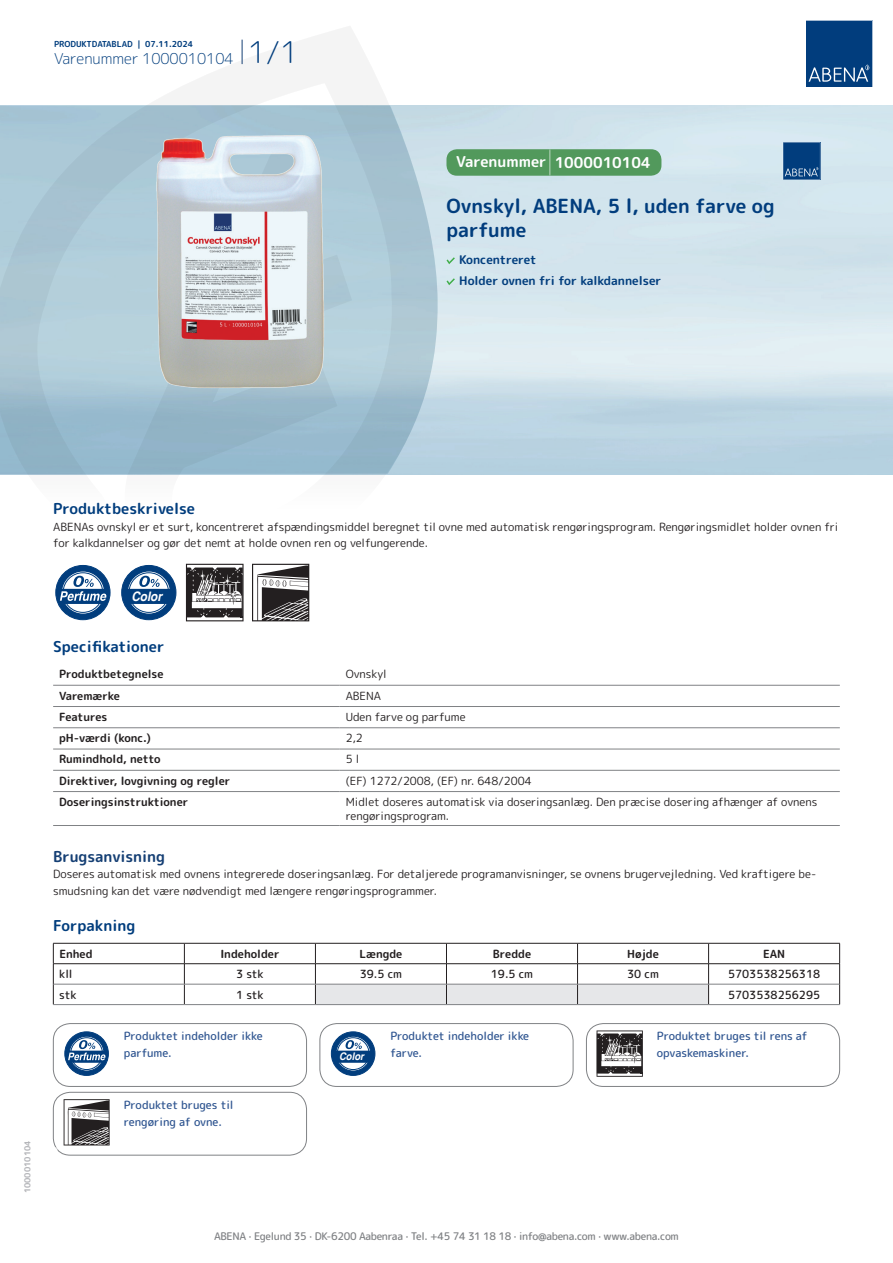
<style>
.page{position:relative;width:893px;height:1263px;background:#fff}
.page>*{position:absolute;margin:0;border:0;box-sizing:border-box;transform-origin:0 0}
.t1{font:700 19.5px/24px "Rounded Mplus 1 c";color:#013d7d}
.t2{font:700 15px "Rounded Mplus 1 c";color:#013d7d}
.t3{font:300 15px "Rounded Mplus 1 c";color:#013d7d}
.t4{font:700 15px "Rounded Mplus 1 c";color:#fff}
.t5{font:700 15px "Rounded Mplus 1 c";color:#153f74}
.t6{font:italic 700 13.05px "Helvetica";letter-spacing:-.005em;color:#fff;scale:.9 1}
.t7{font:700 12px/21px "Rounded Mplus 1 c";color:#013d7d}
.t8{font:11.25px/16.5px "Rounded Mplus 1 c";color:#231f20}
.t9{font:700 11.25px "Rounded Mplus 1 c";color:#231f20}
.t10{font:500 11.25px/16.5px "Rounded Mplus 1 c";color:#305691}
.t11{font:500 11.25px "Rounded Mplus 1 c";color:#231f20}
.t12{font:500 10.5px "Rounded Mplus 1 c";letter-spacing:-.03em;color:#808285}
.t13{font:italic 700 10.5px "Helvetica";letter-spacing:-.005em;color:#fff;scale:.9 1}
.t14{font:700 10.5px "Rounded Mplus 1 c";color:#fff}
.t15{font:700 8.25px "Rounded Mplus 1 c";color:#013d7d}
.t16{font:700 8.25px "Rounded Mplus 1 c";color:#b2b3b7}
.s1{font-size:30px}
.s2{font-size:25.5px}
</style>
<div class="page">
<img style="left:439px;top:106px;width:454px;height:368px">
<svg style="left:0;top:26px;width:439px;height:586px"></svg>
<svg style="left:0;top:106px;width:438px;height:368px;background:#a6c4d3"></svg>
<svg style="left:242px;top:40px;width:1px;height:24px"></svg>
<svg style="left:806px;top:20px;width:67px;height:67px;background:#144b86"></svg>
<img style="left:145px;top:127px;width:188px;height:275px">
<div style="left:56px;top:565px;width:54px;height:55px;background:#013d7d;border-radius:50%"></div>
<div style="left:55px;top:565px;width:55px;height:55px;border:1px solid #013d7d;border-radius:50%"></div>
<svg style="left:61px;top:571px;width:44px;height:43px"></svg>
<div style="left:61px;top:570px;width:44px;height:45px;border:1px solid #013d7d;border-radius:50%"></div>
<div style="left:63px;top:573px;width:40px;height:39px;border:1px solid #013d7d;border-radius:50%"></div>
<svg style="left:58px;top:576px;width:49px;height:28px"></svg>
<div style="left:122px;top:565px;width:54px;height:55px;background:#013d7d;border-radius:50%"></div>
<div style="left:121px;top:565px;width:55px;height:55px;border:1px solid #013d7d;border-radius:50%"></div>
<svg style="left:127px;top:571px;width:44px;height:43px"></svg>
<div style="left:127px;top:570px;width:44px;height:45px;border:1px solid #013d7d;border-radius:50%"></div>
<div style="left:129px;top:573px;width:40px;height:39px;border:1px solid #013d7d;border-radius:50%"></div>
<svg style="left:124px;top:576px;width:48px;height:28px"></svg>
<svg style="left:186px;top:564px;width:58px;height:57px"></svg>
<svg style="left:252px;top:564px;width:57px;height:57px"></svg>
<hr style="left:53px;top:685px;width:287px;height:1px;background:#808285">
<hr style="left:340px;top:685px;width:500px;height:1px;background:#808285">
<hr style="left:53px;top:706px;width:287px;height:1px;background:#808285">
<hr style="left:340px;top:706px;width:500px;height:1px;background:#808285">
<hr style="left:53px;top:727px;width:287px;height:1px;background:#808285">
<hr style="left:340px;top:727px;width:500px;height:1px;background:#808285">
<hr style="left:53px;top:749px;width:287px;height:1px;background:#808285">
<hr style="left:340px;top:749px;width:500px;height:1px;background:#808285">
<hr style="left:53px;top:770px;width:287px;height:1px;background:#808285">
<hr style="left:340px;top:770px;width:500px;height:1px;background:#808285">
<hr style="left:53px;top:791px;width:287px;height:1px;background:#808285">
<hr style="left:340px;top:791px;width:500px;height:1px;background:#808285">
<hr style="left:53px;top:825px;width:287px;height:1px;background:#808285">
<hr style="left:340px;top:825px;width:500px;height:1px;background:#808285">
<hr style="left:53px;top:943px;width:131px;height:1px;background:#231f20">
<hr style="left:184px;top:943px;width:131px;height:1px;background:#231f20">
<hr style="left:709px;top:943px;width:131px;height:1px;background:#231f20">
<hr style="left:53px;top:963px;width:131px;height:1px;background:#231f20">
<hr style="left:184px;top:963px;width:131px;height:1px;background:#231f20">
<hr style="left:709px;top:963px;width:131px;height:1px;background:#231f20">
<svg style="left:53px;top:943px;width:1px;height:61px"></svg>
<svg style="left:184px;top:943px;width:1px;height:61px"></svg>
<svg style="left:315px;top:943px;width:394px;height:61px"></svg>
<svg style="left:839px;top:943px;width:1px;height:61px"></svg>
<hr style="left:54px;top:984px;width:130px;height:1px;background:#808285">
<hr style="left:184px;top:984px;width:131px;height:1px;background:#808285">
<hr style="left:315px;top:984px;width:131px;height:1px;background:#808285">
<hr style="left:446px;top:984px;width:131px;height:1px;background:#808285">
<hr style="left:577px;top:984px;width:132px;height:1px;background:#808285">
<hr style="left:709px;top:984px;width:130px;height:1px;background:#808285">
<hr style="left:53px;top:1004px;width:131px;height:1px;background:#808285">
<hr style="left:184px;top:1004px;width:131px;height:1px;background:#808285">
<hr style="left:315px;top:1004px;width:131px;height:1px;background:#808285">
<hr style="left:446px;top:1004px;width:131px;height:1px;background:#808285">
<hr style="left:577px;top:1004px;width:132px;height:1px;background:#808285">
<hr style="left:709px;top:1004px;width:131px;height:1px;background:#808285">
<div style="left:65px;top:1032px;width:43px;height:43px;background:#013d7d;border-radius:50%"></div>
<div style="left:65px;top:1031px;width:44px;height:45px;border:1px solid #013d7d;border-radius:50%"></div>
<svg style="left:69px;top:1036px;width:35px;height:35px"></svg>
<div style="left:69px;top:1036px;width:36px;height:35px;border:1px solid #013d7d;border-radius:50%"></div>
<div style="left:71px;top:1037px;width:32px;height:33px;border:1px solid #013d7d;border-radius:50%"></div>
<svg style="left:66px;top:1040px;width:40px;height:23px"></svg>
<div style="left:53px;top:1023px;width:254px;height:63px;border:1px solid #808285;border-radius:17px"></div>
<div style="left:331px;top:1032px;width:44px;height:43px;background:#013d7d;border-radius:50%"></div>
<div style="left:331px;top:1031px;width:44px;height:45px;border:1px solid #013d7d;border-radius:50%"></div>
<svg style="left:336px;top:1036px;width:35px;height:35px"></svg>
<div style="left:335px;top:1036px;width:36px;height:35px;border:1px solid #013d7d;border-radius:50%"></div>
<div style="left:337px;top:1037px;width:32px;height:33px;border:1px solid #013d7d;border-radius:50%"></div>
<svg style="left:333px;top:1040px;width:39px;height:23px"></svg>
<div style="left:320px;top:1023px;width:253px;height:63px;border:1px solid #808285;border-radius:17px"></div>
<svg style="left:597px;top:1030px;width:46px;height:47px"></svg>
<div style="left:586px;top:1023px;width:254px;height:63px;border:1px solid #808285;border-radius:17px"></div>
<svg style="left:64px;top:1099px;width:46px;height:46px"></svg>
<div style="left:53px;top:1092px;width:254px;height:63px;border:1px solid #808285;border-radius:17px"></div>
<svg style="left:446px;top:257px;width:9px;height:7px"></svg>
<svg style="left:446px;top:278px;width:9px;height:7px"></svg>
<div style="left:446px;top:149px;width:215px;height:27px;background:#52995c;border-radius:10px"></div>
<svg style="left:783px;top:142px;width:37px;height:38px"></svg>
<p class="t15" style="left:54px;top:38px;width:141px">PRODUKTDATABLAD | 07.11.2024</p>
<h2 class="t3" style="left:54px;top:48px;width:246px">Varenummer 1000010104 <span class="s1">1/1</span></h2>
<h2 class="t4" style="left:456px;top:152px;width:196px">Varenummer <span class="s2">|</span> 1000010104</h2>
<h1 class="t1" style="left:446px;top:194px;width:330px">Ovnskyl, ABENA, 5 l, uden farve og parfume</h1>
<p class="t7" style="left:459px;top:249px;width:204px">Koncentreret<br>Holder ovnen fri for kalkdannelser</p>
<p class="t16" style="left:22px;top:1193px;width:54px;rotate:-90deg">1000010104</p>
<h2 class="t2" style="left:53px;top:498px;width:143px">Produktbeskrivelse</h2>
<p class="t8" style="left:53px;top:518px;width:787px">ABENAs ovnskyl er et surt, koncentreret afspændingsmiddel beregnet til ovne med automatisk rengøringsprogram. Rengøringsmidlet holder ovnen fri for kalkdannelser og gør det nemt at holde ovnen ren og velfungerende.</p>
<p class="t6" style="left:131px;top:585px;width:36px">Color</p>
<h2 class="t2" style="left:53px;top:635px;width:113px">Specifikationer</h2>
<p class="t9" style="left:59px;top:666px;width:106px">Produktbetegnelse</p>
<p class="t8" style="left:346px;top:666px;width:42px">Ovnskyl</p>
<p class="t9" style="left:59px;top:688px;width:62px">Varemærke</p>
<p class="t8" style="left:346px;top:687px;width:37px">ABENA</p>
<p class="t9" style="left:59px;top:709px;width:50px">Features</p>
<p class="t8" style="left:346px;top:708px;width:121px">Uden farve og parfume</p>
<p class="t9" style="left:59px;top:730px;width:93px">pH-værdi (konc.)</p>
<p class="t8" style="left:346px;top:730px;width:19px">2,2</p>
<p class="t9" style="left:59px;top:751px;width:103px">Rumindhold, netto</p>
<p class="t8" style="left:346px;top:751px;width:15px">5 l</p>
<p class="t9" style="left:59px;top:773px;width:173px">Direktiver, lovgivning og regler</p>
<p class="t8" style="left:346px;top:772px;width:188px">(EF) 1272/2008, (EF) nr. 648/2004</p>
<p class="t9" style="left:59px;top:794px;width:131px">Doseringsinstruktioner</p>
<p class="t8" style="left:346px;top:795px;width:473px;line-height:13.5px">Midlet doseres automatisk via doseringsanlæg. Den præcise dosering afhænger af ovnens rengøringsprogram.</p>
<h2 class="t5" style="left:53px;top:845px;width:113px">Brugsanvisning</h2>
<p class="t8" style="left:53px;top:866px;width:765px">Doseres automatisk med ovnens integrerede doseringsanlæg. For detaljerede programanvisninger, se ovnens brugervejledning. Ved kraftigere be&shy;smudsning kan det være nødvendigt med længere rengøringsprogrammer.</p>
<h2 class="t2" style="left:53px;top:914px;width:84px">Forpakning</h2>
<p class="t9" style="left:59px;top:946px;width:35px">Enhed</p>
<p class="t9" style="left:220px;top:946px;width:61px">Indeholder</p>
<p class="t9" style="left:359px;top:946px;width:44px">Længde</p>
<p class="t9" style="left:493px;top:946px;width:40px">Bredde</p>
<p class="t9" style="left:627px;top:946px;width:33px">Højde</p>
<p class="t9" style="left:763px;top:946px;width:24px">EAN</p>
<p class="t11" style="left:59px;top:966px;width:15px">kll</p>
<p class="t11" style="left:236px;top:966px;width:29px">3 stk</p>
<p class="t11" style="left:360px;top:966px;width:44px">39.5 cm</p>
<p class="t11" style="left:491px;top:966px;width:44px">19.5 cm</p>
<p class="t11" style="left:627px;top:966px;width:33px">30 cm</p>
<p class="t11" style="left:728px;top:966px;width:94px">5703538256318</p>
<p class="t11" style="left:59px;top:986px;width:19px">stk</p>
<p class="t11" style="left:236px;top:986px;width:29px">1 stk</p>
<p class="t11" style="left:728px;top:986px;width:94px">5703538256295</p>
<p class="t10" style="left:124px;top:1028px;width:140px">Produktet indeholder ikke parfume.</p>
<p class="t10" style="left:390px;top:1028px;width:140px">Produktet indeholder ikke</p>
<p class="t10" style="left:657px;top:1028px;width:152px">Produktet bruges til rens af opvaskemaskiner.</p>
<p class="t13" style="left:339px;top:1048px;width:29px">Color</p>
<p class="t10" style="left:390px;top:1044px;width:33px">farve.</p>
<p class="t14" style="left:53px;top:1144px;width:7px">*</p>
<p class="t10" style="left:124px;top:1097px;width:111px">Produktet bruges til rengøring af ovne.</p>
<p class="t12" style="left:214px;top:1229px;width:466px">ABENA · Egelund 35 · DK-6200 Aabenraa · Tel. +45 74 31 18 18 · info@abena.com · www.abena.com</p>
</div>
